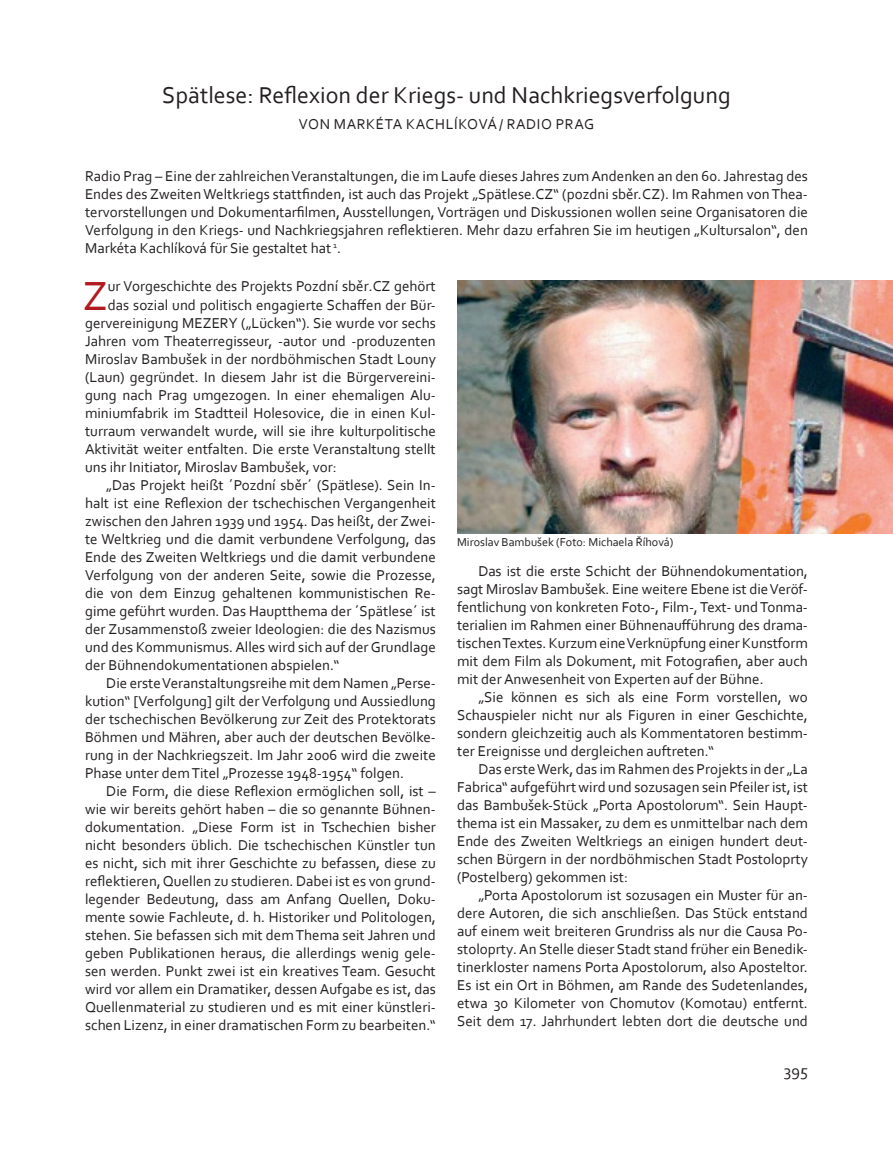
<style>
.page{position:relative;width:893px;height:1149px;background:#fff}
.page>*{position:absolute;margin:0;border:0;box-sizing:border-box;transform-origin:0 0}
._10_Initiale{font:42.6px "Corbel";color:#b01b1f}
.Überschrift_16_zentr{font:24px "Corbel";color:#231f20}
.t1{font:16.5px "Corbel";color:#231f20}
._10_Einz{font:15px/18px "Corbel";color:#231f20;text-align:justify}
._10_Initiale-2{font:15px "Corbel";color:#231f20}
._10_kursiv{font:15px/18px "Corbel";color:#231f20;text-align:justify}
.Autor__10_zentr__gro{font:15px "Corbel";letter-spacing:.04em;color:#231f20}
.Bildlegende{font:12px "Corbel";color:#231f20}
</style>
<div class="page">
<img style="left:457px;top:280px;width:436px;height:253px">
<p class="Überschrift_16_zentr" style="left:162px;top:80px;width:570px">Spätlese: Reflexion der Kriegs- und Nachkriegsverfolgung</p>
<p class="Autor__10_zentr__gro" style="left:299px;top:115px;width:297px">VON MARKÉTA KACHLÍKOVÁ/ RADIO PRAG</p>
<p class="_10_kursiv" style="left:85px;top:166px;width:724px">Radio Prag – Eine der zahlreichen Veranstaltungen, die im Laufe dieses Jahres zum Andenken an den 60. Jahrestag des Endes des Zweiten Weltkriegs stattfinden, ist auch das Projekt „Spätlese.CZ“ (pozdni sběr.CZ). Im Rahmen von Thea&shy;tervorstellungen und Dokumentarfilmen, Ausstellungen, Vorträgen und Diskussionen wollen seine Organisatoren die Verfolgung in den Kriegs- und Nachkriegsjahren reflektieren. Mehr dazu erfahren Sie im heutigen „Kultursalon“, den Markéta Kachlíková für Sie gestaltet hat <sup>1</sup>.</p>
<p class="_10_Initiale" style="left:83px;top:269px;width:26px">Z</p>
<p class="_10_Initiale-2" style="left:108px;top:277px;width:329px">ur Vorgeschichte des Projekts Pozdní sběr.CZ gehört</p>
<p class="_10_Initiale-2" style="left:108px;top:295px;width:329px">das sozial und politisch engagierte Schaffen der Bür-</p>
<p class="_10_Initiale-2" style="left:85px;top:313px;width:352px">gervereinigung MEZERY („Lücken“). Sie wurde vor sechs</p>
<p class="_10_Initiale-2" style="left:85px;top:331px;width:352px">Jahren vom Theaterregisseur, -autor und -produzenten</p>
<p class="_10_Initiale-2" style="left:85px;top:349px;width:352px">Miroslav Bambušek in der nordböhmischen Stadt Louny</p>
<p class="_10_Initiale-2" style="left:85px;top:367px;width:352px">(Laun) gegründet. In diesem Jahr ist die Bürgervereini-</p>
<p class="_10_Initiale-2" style="left:85px;top:385px;width:352px">gung nach Prag umgezogen. In einer ehemaligen Alu-</p>
<p class="_10_Initiale-2" style="left:85px;top:403px;width:352px">miniumfabrik im Stadtteil Holesovice, die in einen Kul-</p>
<p class="_10_Initiale-2" style="left:85px;top:421px;width:352px">turraum verwandelt wurde, will sie ihre kulturpolitische</p>
<p class="_10_Initiale-2" style="left:85px;top:439px;width:352px">Aktivität weiter entfalten. Die erste Veranstaltung stellt</p>
<p class="_10_Initiale-2" style="left:85px;top:457px;width:253px">uns ihr Initiator, Miroslav Bambušek, vor:</p>
<p class="_10_Einz" style="left:85px;top:475px;width:352px;text-indent:21px">„Das Projekt heißt ´Pozdní sběr´ (Spätlese). Sein In&shy;halt ist eine Reflexion der tschechischen Vergangenheit zwischen den Jahren 1939 und 1954. Das heißt, der Zwei&shy;te Weltkrieg und die damit verbundene Verfolgung, das Ende des Zweiten Weltkriegs und die damit verbundene Verfolgung von der anderen Seite, sowie die Prozesse, die von dem Einzug gehaltenen kommunistischen Re&shy;gime geführt wurden. Das Hauptthema der ´Spätlese´ ist der Zusammenstoß zweier Ideologien: die des Nazismus und des Kommunismus. Alles wird sich auf der Grundlage der Bühnendokumentationen abspielen.“</p>
<p class="_10_Einz" style="left:85px;top:673px;width:352px;text-indent:21px">Die erste Veranstaltungsreihe mit dem Namen „Perse&shy;kution“ [Verfolgung] gilt der Verfolgung und Aussiedlung der tschechischen Bevölkerung zur Zeit des Protektorats Böhmen und Mähren, aber auch der deutschen Bevölke&shy;rung in der Nachkriegszeit. Im Jahr 2006 wird die zweite Phase unter dem Titel „Prozesse 1948-1954“ folgen.</p>
<p class="_10_Einz" style="left:85px;top:781px;width:352px;text-indent:21px">Die Form, die diese Reflexion ermöglichen soll, ist – wie wir bereits gehört haben – die so genannte Bühnen&shy;dokumentation. „Diese Form ist in Tschechien bisher nicht besonders üblich. Die tschechischen Künstler tun es nicht, sich mit ihrer Geschichte zu befassen, diese zu reflektieren, Quellen zu studieren. Dabei ist es von grund&shy;legender Bedeutung, dass am Anfang Quellen, Doku&shy;mente sowie Fachleute, d. h. Historiker und Politologen, stehen. Sie befassen sich mit dem Thema seit Jahren und geben Publikationen heraus, die allerdings wenig gele&shy;sen werden. Punkt zwei ist ein kreatives Team. Gesucht wird vor allem ein Dramatiker, dessen Aufgabe es ist, das Quellenmaterial zu studieren und es mit einer künstleri&shy;schen Lizenz, in einer dramatischen Form zu bearbeiten.“</p>
<p class="Bildlegende" style="left:457px;top:534px;width:218px">Miroslav Bambušek (Foto: Michaela Říhová)</p>
<p class="_10_Einz" style="left:457px;top:561px;width:352px;text-indent:21px">Das ist die erste Schicht der Bühnendokumentation, sagt Miroslav Bambušek. Eine weitere Ebene ist die Veröf&shy;fentlichung von konkreten Foto-, Film-, Text- und Tonma&shy;terialien im Rahmen einer Bühnenaufführung des drama&shy;tischen Textes. Kurzum eine Verknüpfung einer Kunstform mit dem Film als Dokument, mit Fotografien, aber auch mit der Anwesenheit von Experten auf der Bühne.</p>
<p class="_10_Einz" style="left:457px;top:687px;width:352px;text-indent:21px">„Sie können es sich als eine Form vorstellen, wo Schauspieler nicht nur als Figuren in einer Geschichte, sondern gleichzeitig auch als Kommentatoren bestimm&shy;ter Ereignisse und dergleichen auftreten.“</p>
<p class="_10_Einz" style="left:457px;top:759px;width:352px;text-indent:21px">Das erste Werk, das im Rahmen des Projekts in der „La Fabrica“ aufgeführt wird und sozusagen sein Pfeiler ist, ist das Bambušek-Stück „Porta Apostolorum“. Sein Haupt&shy;thema ist ein Massaker, zu dem es unmittelbar nach dem Ende des Zweiten Weltkriegs an einigen hundert deut&shy;schen Bürgern in der nordböhmischen Stadt Postoloprty (Postelberg) gekommen ist:</p>
<p class="_10_Einz" style="left:457px;top:885px;width:352px;text-indent:21px">„Porta Apostolorum ist sozusagen ein Muster für an&shy;dere Autoren, die sich anschließen. Das Stück entstand auf einem weit breiteren Grundriss als nur die Causa Po&shy;stoloprty. An Stelle dieser Stadt stand früher ein Benedik&shy;tinerkloster namens Porta Apostolorum, also Aposteltor.<br>Es ist ein Ort in Böhmen, am Rande des Sudetenlandes, etwa 30 Kilometer von Chomutov (Komotau) entfernt.<br>Seit dem 17. Jahrhundert lebten dort die deutsche und</p>
<p class="t1" style="left:784px;top:1060px;width:26px">395</p>
</div>
